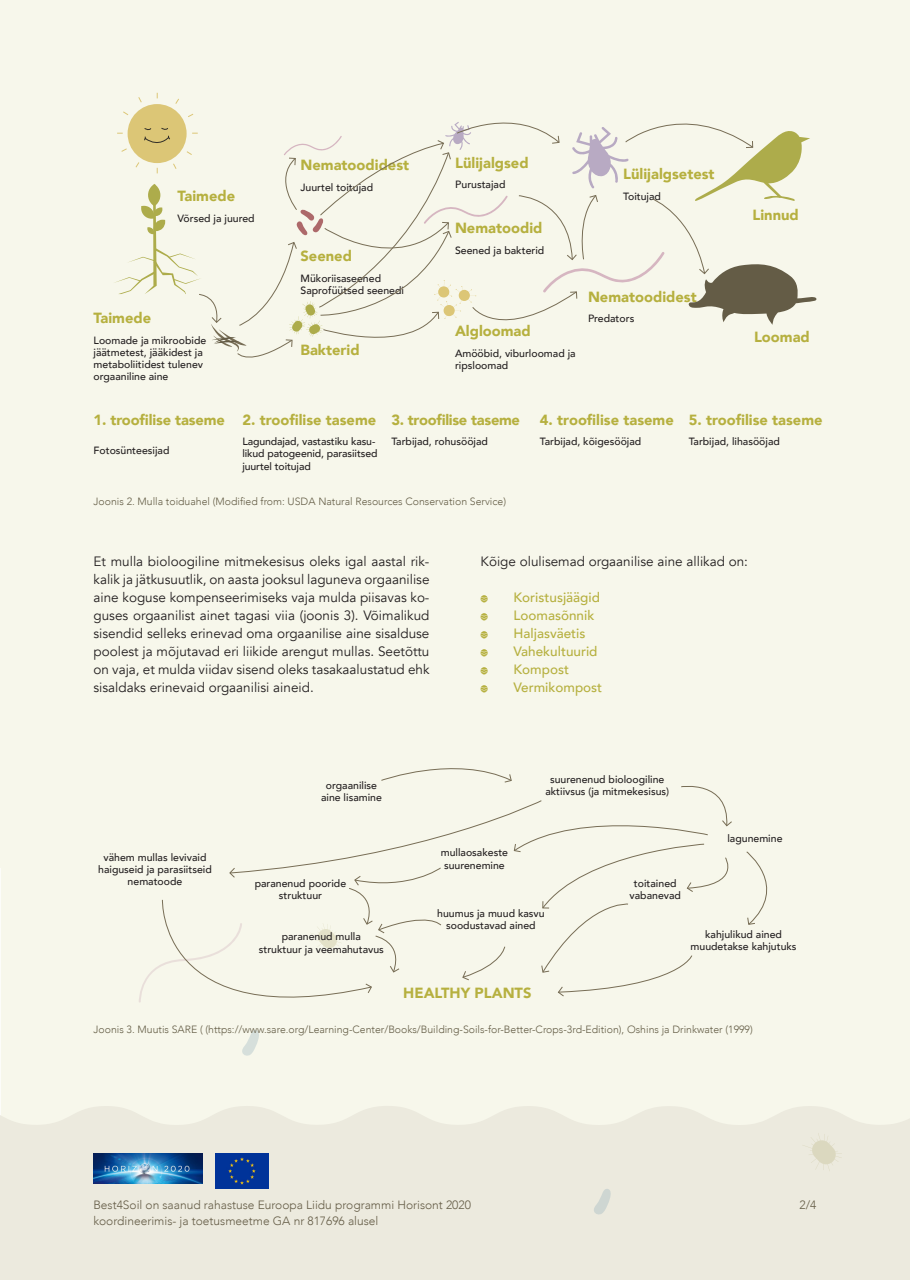
<style>
.page{position:relative;width:910px;height:1280px;background:#fff}
.page>*{position:absolute;margin:0;border:0;box-sizing:border-box;transform-origin:0 0}
.t1{font:900 14.7px "Avenir";color:#b6b03f}
.t2{font:900 14.7px "Avenir";letter-spacing:-.02em;color:#b6b03f}
.t3{font:13.5px/18px "Avenir";color:#231f20;text-align:justify}
.t4{font:500 13.5px "Avenir";color:#b6b03f}
.t5{font:300 12px "Avenir";color:#645c46}
.t6{font:500 10.5px/12.1px "Avenir";color:#231f20;text-align:center}
.t7{font:300 10.5px "Avenir";color:#635c45}
</style>
<div class="page">
<div style="left:0;top:214px;width:910px;height:892px;background:#f7f7eb"></div>
<div style="left:0;top:1106px;width:910px;height:174px;background:#eceade"></div>
<svg style="left:802px;top:1133px;width:40px;height:38px;background:#e6e4d4"></svg>
<svg style="left:594px;top:1188px;width:18px;height:27px"></svg>
<div style="left:0;top:0;width:910px;height:214px;background:#f7f7eb"></div>
<img style="left:94px;top:1153px;width:109px;height:30px">
<img style="left:215px;top:1153px;width:54px;height:36px">
<svg style="left:113px;top:92px;width:703px;height:275px"></svg>
<svg style="left:480px;top:595px;width:8px;height:7px"></svg>
<svg style="left:480px;top:613px;width:8px;height:7px"></svg>
<svg style="left:480px;top:631px;width:8px;height:7px"></svg>
<svg style="left:480px;top:649px;width:8px;height:7px"></svg>
<svg style="left:480px;top:667px;width:8px;height:7px"></svg>
<svg style="left:480px;top:685px;width:8px;height:7px"></svg>
<div style="left:139px;top:754px;width:651px;height:302px;background:#f7f7eb"></div>
<p class="t1" style="left:178px;top:184px;width:59px">Taimede</p>
<p class="t6" style="left:178px;top:212px;width:79px">Võrsed ja juured</p>
<p class="t1" style="left:94px;top:305px;width:59px">Taimede</p>
<p class="t6" style="left:94px;top:333px;width:114px;text-align:left">Loomade ja mikroobide jäätmetest, jääkidest ja metaboliitidest tulenev orgaaniline aine</p>
<p class="t1" style="left:301px;top:152px;width:110px">Nematoodidest</p>
<p class="t6" style="left:301px;top:180px;width:74px">Juurtel toitujad</p>
<p class="t1" style="left:455px;top:150px;width:75px">Lülijalgsed</p>
<p class="t6" style="left:455px;top:178px;width:52px">Purustajad</p>
<p class="t1" style="left:623px;top:162px;width:93px">Lülijalgsetest</p>
<p class="t6" style="left:623px;top:190px;width:39px">Toitujad</p>
<p class="t1" style="left:455px;top:216px;width:89px">Nematoodid</p>
<p class="t6" style="left:455px;top:244px;width:91px">Seened ja bakterid</p>
<p class="t1" style="left:301px;top:243px;width:53px">Seened</p>
<p class="t6" style="left:301px;top:271px;width:82px">Mükoriisaseened</p>
<p class="t6" style="left:301px;top:283px;width:105px">Saprofüütsed seenedi</p>
<p class="t1" style="left:588px;top:284px;width:110px">Nematoodidest</p>
<p class="t6" style="left:588px;top:312px;width:48px">Predators</p>
<p class="t1" style="left:301px;top:337px;width:61px">Bakterid</p>
<p class="t1" style="left:455px;top:318px;width:77px">Algloomad</p>
<p class="t6" style="left:455px;top:346px;width:122px">Amööbid, viburloomad ja</p>
<p class="t6" style="left:455px;top:359px;width:55px">ripsloomad</p>
<p class="t1" style="left:753px;top:202px;width:48px">Linnud</p>
<p class="t1" style="left:754px;top:324px;width:57px">Loomad</p>
<p class="t1" style="left:94px;top:407px;width:133px">1. troofilise taseme</p>
<p class="t6" style="left:94px;top:443px;width:77px">Fotosünteesijad</p>
<p class="t1" style="left:242px;top:407px;width:135px">2. troofilise taseme</p>
<p class="t6" style="left:242px;top:435px;width:137px;text-align:left">Lagundajad, vastastiku kasu&shy;likud patogeenid, parasiitsed juurtel toitujad</p>
<p class="t2" style="left:391px;top:407px;width:130px">3. troofilise taseme</p>
<p class="t6" style="left:391px;top:435px;width:98px">Tarbijad, rohusööjad</p>
<p class="t1" style="left:540px;top:407px;width:135px">4. troofilise taseme</p>
<p class="t6" style="left:540px;top:435px;width:103px">Tarbijad, kõigesööjad</p>
<p class="t1" style="left:689px;top:407px;width:135px">5. troofilise taseme</p>
<p class="t6" style="left:689px;top:435px;width:93px">Tarbijad, lihasööjad</p>
<p class="t7" style="left:94px;top:495px;width:414px">Joonis 2. Mulla toiduahel (Modified from: USDA Natural Resources Conservation Service)</p>
<p class="t3" style="left:94px;top:553px;width:337px">Et mulla bioloogiline mitmekesisus oleks igal aastal rik&shy;kalik ja jätkusuutlik, on aasta jooksul laguneva orgaanilise aine koguse kompenseerimiseks vaja mulda piisavas ko&shy;guses orgaanilist ainet tagasi viia (joonis 3). Võimalikud sisendid selleks erinevad oma orgaanilise aine sisalduse poolest ja mõjutavad eri liikide arengut mullas. Seetõttu on vaja, et mulda viidav sisend oleks tasakaalustatud ehk sisaldaks erinevaid orgaanilisi aineid.</p>
<p class="t3" style="left:480px;top:553px;width:269px">Kõige olulisemad orgaanilise aine allikad on:</p>
<p class="t4" style="left:513px;top:586px;width:88px">Koristusjäägid</p>
<p class="t4" style="left:513px;top:604px;width:82px">Loomasõnnik</p>
<p class="t4" style="left:513px;top:622px;width:73px">Haljasväetis</p>
<p class="t4" style="left:513px;top:640px;width:86px">Vahekultuurid</p>
<p class="t4" style="left:513px;top:658px;width:57px">Kompost</p>
<p class="t4" style="left:513px;top:676px;width:90px">Vermikompost</p>
<p class="t6" style="left:98px;top:851px;width:115px">vähem mullas levivaid haiguseid ja parasiitseid nematoode</p>
<p class="t6" style="left:326px;top:778px;width:53px">orgaanilise</p>
<p class="t6" style="left:321px;top:790px;width:62px">aine lisamine</p>
<p class="t6" style="left:255px;top:876px;width:93px">paranenud pooride struktuur</p>
<p class="t6" style="left:282px;top:930px;width:81px">paranenud mulla</p>
<p class="t6" style="left:259px;top:942px;width:127px">struktuur ja veemahutavus</p>
<p class="t6" style="left:550px;top:773px;width:116px">suurenenud bioloogiline</p>
<p class="t6" style="left:545px;top:785px;width:125px">aktiivsus (ja mitmekesisus)</p>
<p class="t6" style="left:441px;top:846px;width:69px">mullaosakeste</p>
<p class="t6" style="left:444px;top:858px;width:62px">suurenemine</p>
<p class="t6" style="left:437px;top:906px;width:109px">huumus ja muud kasvu soodustavad ained</p>
<p class="t1" style="left:403px;top:980px;width:130px">HEALTHY PLANTS</p>
<p class="t6" style="left:727px;top:832px;width:57px">lagunemine</p>
<p class="t6" style="left:634px;top:876px;width:44px">toitained</p>
<p class="t6" style="left:630px;top:888px;width:53px">vabanevad</p>
<p class="t6" style="left:705px;top:927px;width:78px">kahjulikud ained</p>
<p class="t6" style="left:691px;top:940px;width:108px">muudetakse kahjutuks</p>
<p class="t7" style="left:94px;top:1023px;width:661px">Joonis 3. Muutis SARE ( (https://www.sare.org/Learning-Center/Books/Building-Soils-for-Better-Crops-3rd-Edition), Oshins ja Drinkwater (1999)</p>
<p class="t5" style="left:93px;top:1197px;width:379px">Best4Soil on saanud rahastuse Euroopa Liidu programmi Horisont 2020</p>
<p class="t5" style="left:93px;top:1214px;width:287px">koordineerimis- ja toetusmeetme GA nr 817696 alusel</p>
<p class="t5" style="left:799px;top:1197px;width:18px">2/4</p>
</div>
